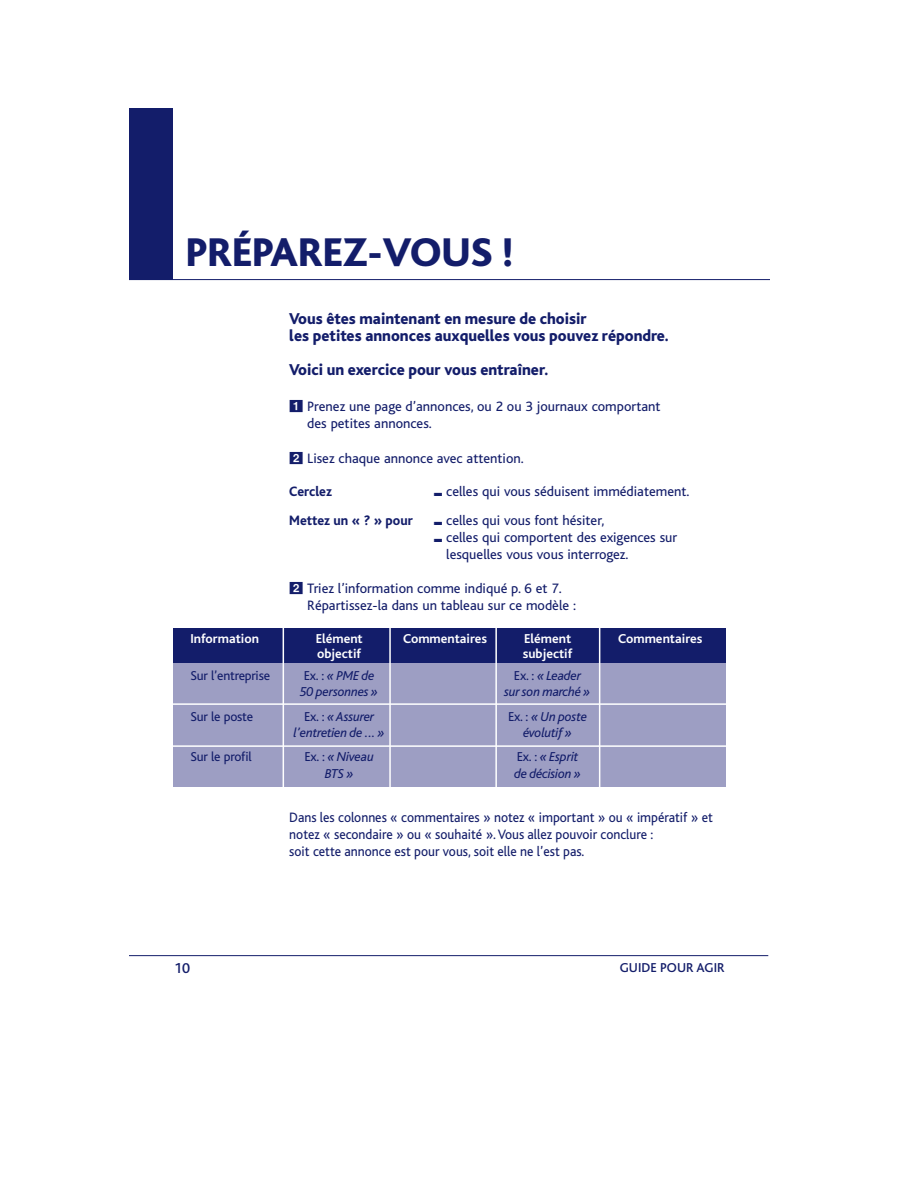
<style>
.page{position:relative;width:918px;height:1188px;background:#fff}
.page>*{position:absolute;margin:0;border:0;box-sizing:border-box;transform-origin:0 0}
.t1{font:800 42px "Bliss";color:#131d6a}
.t2{font:800 16.5px/17.2px "Bliss";color:#131d6a;scale:.95 1}
.t3{font:500 15px "Bliss";color:#131d6a}
.t4{font:14.25px/17.1px "Bliss";color:#131d6a}
.t5{font:14.25px/17px "Bliss";color:#131d6a;scale:.95 1}
.t6{font:800 14.25px "Bliss";color:#131d6a;scale:.95 1}
.t7{font:italic 13.5px "Bliss";letter-spacing:-.015em;color:#131d6a}
.t8{font:700 13.5px "Bliss";color:#fff}
.t9{font:13.5px "Bliss";letter-spacing:-.015em;color:#131d6a}
.t10{font:500 13.5px "Bliss";color:#131d6a}
.s1{font-style:normal}
</style>
<div class="page">
<div style="left:173px;top:628px;width:553px;height:159px;background:#9d9ec3"></div>
<div style="left:173px;top:628px;width:553px;height:35px;background:#131d6a"></div>
<div style="left:129px;top:108px;width:44px;height:172px;background:#131d6a"></div>
<hr style="left:129px;top:279px;width:641px;height:1px;background:#131d6a">
<hr style="left:129px;top:955px;width:639px;height:1px;background:#131d6a">
<hr style="left:172px;top:703px;width:566px;height:2px;background:#fff">
<hr style="left:172px;top:745px;width:566px;height:2px;background:#fff">
<hr style="left:283px;top:626px;width:1px;height:169px;background:#fff">
<hr style="left:389px;top:626px;width:2px;height:169px;background:#fff">
<hr style="left:495px;top:626px;width:2px;height:169px;background:#fff">
<hr style="left:599px;top:626px;width:1px;height:169px;background:#fff">
<h1 class="t1" style="left:186px;top:237px;width:329px">PRÉPAREZ-VOUS !</h1>
<p class="t2" style="left:289px;top:311px;width:401px">Vous êtes maintenant en mesure de choisir<br>les petites annonces auxquelles vous pouvez répondre.</p>
<p class="t2" style="left:289px;top:363px;width:274px">Voici un exercice pour vous entraîner.</p>
<p class="t4" style="left:307px;top:399px;width:355px">Prenez une page d’annonces, ou 2 ou 3 journaux comportant des petites annonces.</p>
<p class="t4" style="left:307px;top:451px;width:218px">Lisez chaque annonce avec attention.</p>
<p class="t6" style="left:289px;top:486px;width:46px">Cerclez</p>
<p class="t4" style="left:434px;top:484px;width:257px">■ celles qui vous séduisent immédiatement.</p>
<p class="t6" style="left:289px;top:515px;width:132px">Mettez un « ? » pour</p>
<p class="t4" style="left:434px;top:513px;width:172px">■ celles qui vous font hésiter,</p>
<p class="t4" style="left:446px;top:530px;width:232px;text-indent:-12px">■ celles qui comportent des exigences sur lesquelles vous vous interrogez.</p>
<p class="t4" style="left:307px;top:581px;width:270px">Triez l’information comme indiqué p. 6 et 7.<br>Répartissez-la dans un tableau sur ce modèle :</p>
<p class="t8" style="left:190px;top:633px;width:70px">Information</p>
<p class="t8" style="left:316px;top:633px;width:49px">Elément</p>
<p class="t8" style="left:403px;top:633px;width:86px">Commentaires</p>
<p class="t8" style="left:524px;top:633px;width:49px">Elément</p>
<p class="t8" style="left:618px;top:633px;width:86px">Commentaires</p>
<p class="t8" style="left:317px;top:648px;width:46px">objectif</p>
<p class="t8" style="left:523px;top:648px;width:51px">subjectif</p>
<p class="t9" style="left:190px;top:670px;width:81px">Sur l’entreprise</p>
<p class="t7" style="left:304px;top:670px;width:72px"><span class="s1">Ex. :</span> « PME de</p>
<p class="t7" style="left:514px;top:670px;width:69px"><span class="s1">Ex. :</span> « Leader</p>
<p class="t7" style="left:300px;top:686px;width:80px">50 personnes »</p>
<p class="t7" style="left:504px;top:686px;width:88px">sur son marché »</p>
<p class="t9" style="left:190px;top:711px;width:64px">Sur le poste</p>
<p class="t7" style="left:304px;top:711px;width:72px"><span class="s1">Ex. :</span> « Assurer</p>
<p class="t7" style="left:508px;top:711px;width:81px"><span class="s1">Ex. :</span> « Un poste</p>
<p class="t7" style="left:294px;top:727px;width:93px">l’entretien de ... »</p>
<p class="t7" style="left:523px;top:727px;width:50px">évolutif »</p>
<p class="t9" style="left:190px;top:752px;width:63px">Sur le profil</p>
<p class="t7" style="left:305px;top:752px;width:71px"><span class="s1">Ex. :</span> « Niveau</p>
<p class="t7" style="left:517px;top:752px;width:63px"><span class="s1">Ex. :</span> « Esprit</p>
<p class="t7" style="left:325px;top:768px;width:30px">BTS »</p>
<p class="t7" style="left:514px;top:768px;width:68px">de décision »</p>
<p class="t5" style="left:289px;top:810px;width:447px">Dans les colonnes « commentaires » notez « important » ou « impératif » et notez « secondaire » ou « souhaité ». Vous allez pouvoir conclure :<br>soit cette annonce est pour vous, soit elle ne l’est pas.</p>
<p class="t3" style="left:174px;top:963px;width:17px">10</p>
<p class="t10" style="left:620px;top:963px;width:106px">GUIDE POUR AGIR</p>
</div>
